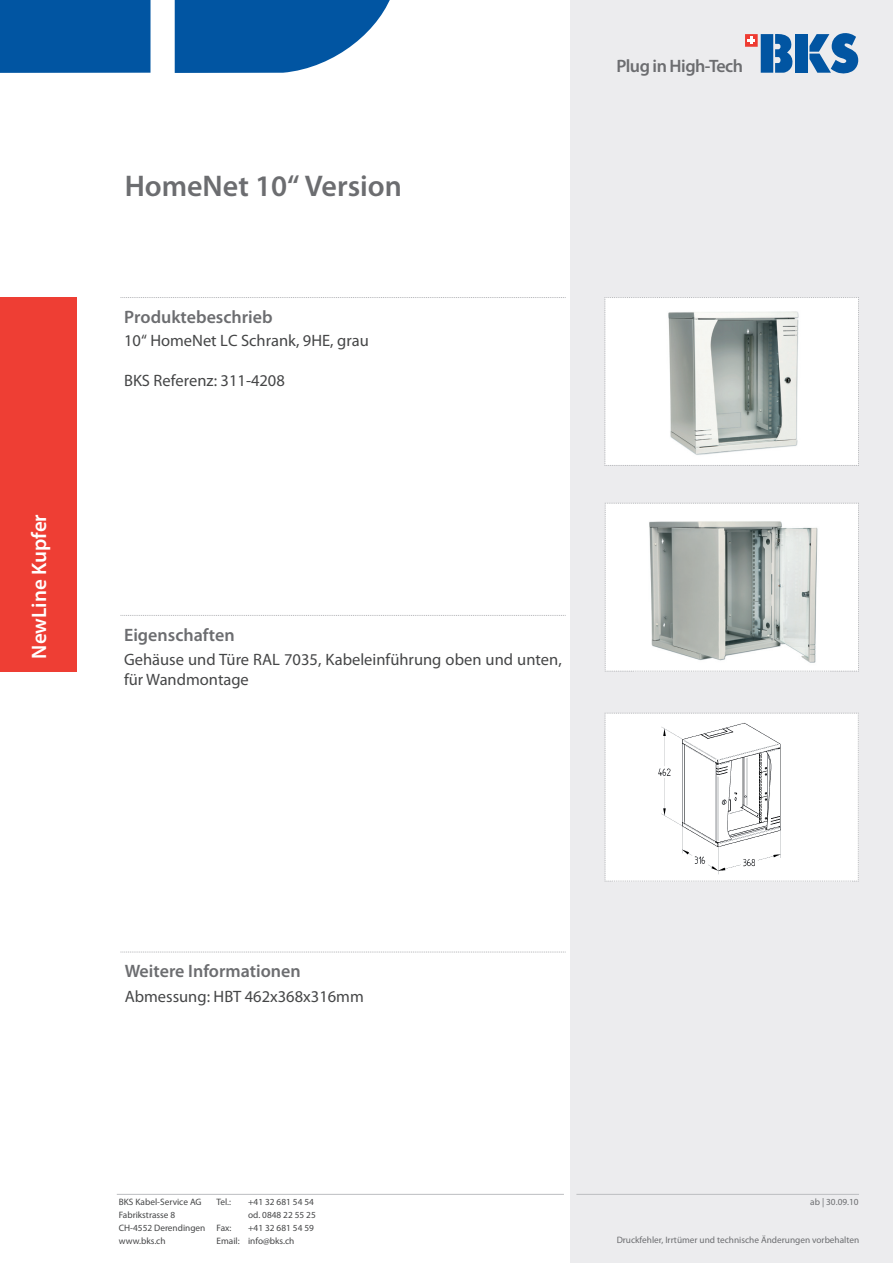
<style>
.page{position:relative;width:893px;height:1263px;background:#fff}
.page>*{position:absolute;margin:0;border:0;box-sizing:border-box;transform-origin:0 0}
.t1{font:600 30px "Myriad Pro";color:#6c6d70}
.t2{font:600 21px "Myriad Pro";color:#fff}
.t3{font:600 18px "Myriad Pro";color:#6c6d70}
.t4{font:600 18px "Myriad Pro";letter-spacing:-.03em;color:#6c6d70}
.t5{font:16.5px/19.8px "Myriad Pro";color:#454647}
.t6{font:9.3px "Myriad Pro";color:#454647}
.t7{font:9.3px "Myriad Pro";color:#6c6d70}
</style>
<div class="page">
<div style="left:570px;top:0;width:323px;height:1263px;background:#ececee"></div>
<div style="left:0;top:0;width:151px;height:73px;background:#0155a2"></div>
<svg style="left:175px;top:0;width:215px;height:73px"></svg>
<div style="left:795px;top:34px;width:13px;height:39px;background:#0155a2"></div>
<svg style="left:761px;top:34px;width:32px;height:39px"></svg>
<svg style="left:809px;top:33px;width:49px;height:41px"></svg>
<div style="left:745px;top:34px;width:13px;height:13px;background:#ee3b32"></div>
<svg style="left:747px;top:37px;width:8px;height:7px"></svg>
<hr style="left:117px;top:1194px;width:447px;height:1px;background:#bcbdc0">
<hr style="left:576px;top:1194px;width:283px;height:1px;background:#bcbdc0">
<svg style="left:120px;top:297px;width:446px;height:1px"></svg>
<svg style="left:120px;top:615px;width:446px;height:1px"></svg>
<svg style="left:120px;top:952px;width:446px;height:1px"></svg>
<div style="left:0;top:297px;width:77px;height:374px;background:#ee3e34"></div>
<svg style="left:604px;top:297px;width:255px;height:169px;background:#dcdfdd"></svg>
<svg style="left:605px;top:503px;width:254px;height:169px;background:#d5d8d6"></svg>
<svg style="left:605px;top:713px;width:254px;height:169px;background:#f8f8f8"></svg>
<p class="t2" style="left:31px;top:659px;width:146px;rotate:-90deg">NewLine Kupfer</p>
<h1 class="t1" style="left:125px;top:175px;width:279px">HomeNet 10‘‘ Version</h1>
<p class="t3" style="left:124px;top:310px;width:150px">Produktebeschrieb</p>
<p class="t5" style="left:124px;top:332px;width:246px">10“ HomeNet LC Schrank, 9HE, grau</p>
<p class="t5" style="left:124px;top:372px;width:162px">BKS Referenz: 311-4208</p>
<p class="t4" style="left:616px;top:59px;width:128px">Plug in High-Tech</p>
<p class="t3" style="left:124px;top:628px;width:112px">Eigenschaften</p>
<p class="t5" style="left:124px;top:651px;width:439px">Gehäuse und Türe RAL 7035, Kabeleinführung oben und unten, für Wandmontage</p>
<p class="t3" style="left:125px;top:965px;width:178px">Weitere Informationen</p>
<p class="t5" style="left:125px;top:987px;width:241px">Abmessung: HBT 462x368x316mm</p>
<p class="t7" style="left:810px;top:1198px;width:50px">ab | 30.09.10</p>
<p class="t6" style="left:119px;top:1199px;width:84px">BKS Kabel-Service AG</p>
<p class="t6" style="left:217px;top:1199px;width:16px">Tel.:</p>
<p class="t6" style="left:248px;top:1199px;width:67px">+41 32 681 54 54</p>
<p class="t6" style="left:119px;top:1211px;width:58px">Fabrikstrasse 8</p>
<p class="t6" style="left:248px;top:1211px;width:69px">od. 0848 22 55 25</p>
<p class="t6" style="left:119px;top:1224px;width:114px">CH-4552 Derendingen Fax:</p>
<p class="t6" style="left:248px;top:1224px;width:67px">+41 32 681 54 59</p>
<p class="t6" style="left:119px;top:1237px;width:48px">www.bks.ch</p>
<p class="t6" style="left:217px;top:1237px;width:79px">Email: info@bks.ch</p>
<p class="t7" style="left:617px;top:1237px;width:244px">Druckfehler, Irrtümer und technische Änderungen vorbehalten</p>
</div>
